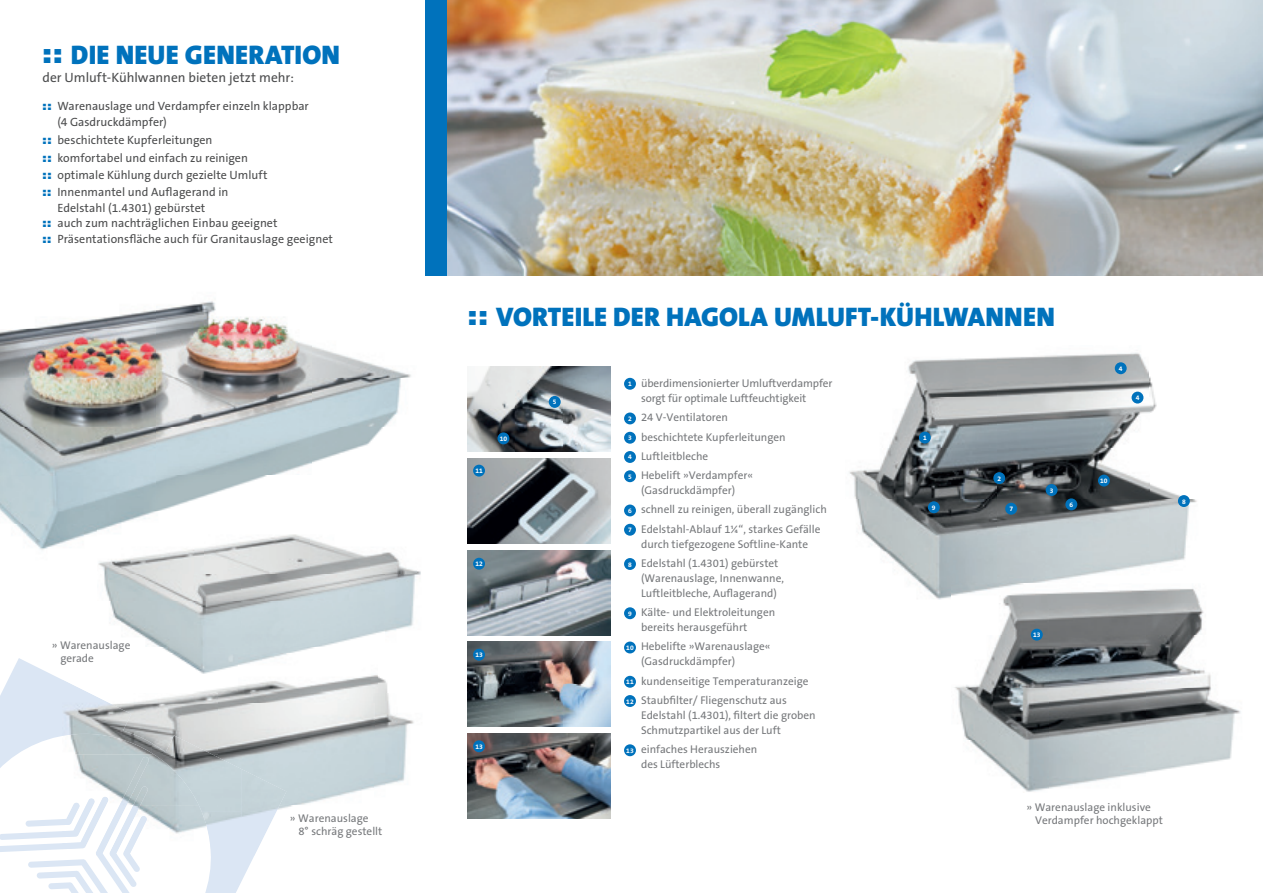
<style>
.page{position:relative;width:1263px;height:893px;background:#fff}
.page>*{position:absolute;margin:0;border:0;box-sizing:border-box;transform-origin:0 0}
.t1{font:900 27px "The Sans B9";letter-spacing:.01em;color:#0072bc}
.t2{font:13.5px "The Sans B5 Plain";color:#4b4c4d}
.t3{font:12px/17.9px "The Sans B5 Plain";letter-spacing:.005em;color:#4b4c4d}
.t4{font:11.25px/19.2px "The Sans B5 Plain";color:#76787b}
.t5{font:700 6.75px "The Sans B7";color:#fff}
.s1{font-family:"Univers"}
.s2{font-family:"Univers";font-weight:900;color:#0072bc}
.s3{font-family:"The Sans B7";font-weight:700;font-size:6.75px;color:#fff}
</style>
<div class="page">
<svg style="left:0;top:658px;width:254px;height:235px"></svg>
<img style="left:0;top:301px;width:411px;height:175px">
<img style="left:0;top:476px;width:156px;height:49px">
<img style="left:156px;top:476px;width:110px;height:35px">
<img style="left:16px;top:525px;width:82px;height:25px">
<img style="left:385px;top:571px;width:36px;height:61px">
<img style="left:104px;top:573px;width:281px;height:80px">
<img style="left:98px;top:511px;width:319px;height:62px">
<img style="left:62px;top:658px;width:156px;height:147px">
<img style="left:218px;top:693px;width:196px;height:112px">
<img style="left:62px;top:805px;width:140px;height:51px">
<img style="left:73px;top:757px;width:76px;height:49px">
<img style="left:62px;top:806px;width:85px;height:50px">
<img style="left:62px;top:680px;width:90px;height:73px">
<img style="left:152px;top:735px;width:90px;height:77px">
<img style="left:242px;top:769px;width:44px;height:87px">
<img style="left:202px;top:812px;width:40px;height:44px">
<img style="left:98px;top:653px;width:290px;height:40px">
<div style="left:624px;top:378px;width:12px;height:12px;background:#0072bc;border-radius:50%"></div>
<div style="left:624px;top:412px;width:12px;height:12px;background:#0072bc;border-radius:50%"></div>
<div style="left:624px;top:432px;width:12px;height:12px;background:#0072bc;border-radius:50%"></div>
<div style="left:624px;top:451px;width:12px;height:12px;background:#0072bc;border-radius:50%"></div>
<div style="left:624px;top:470px;width:12px;height:12px;background:#0072bc;border-radius:50%"></div>
<div style="left:624px;top:504px;width:12px;height:12px;background:#0072bc;border-radius:50%"></div>
<div style="left:624px;top:524px;width:12px;height:12px;background:#0072bc;border-radius:50%"></div>
<div style="left:624px;top:558px;width:12px;height:12px;background:#0072bc;border-radius:50%"></div>
<div style="left:624px;top:607px;width:12px;height:12px;background:#0072bc;border-radius:50%"></div>
<div style="left:624px;top:642px;width:12px;height:11px;background:#0072bc;border-radius:50%"></div>
<div style="left:624px;top:676px;width:12px;height:12px;background:#0072bc;border-radius:50%"></div>
<div style="left:624px;top:695px;width:12px;height:12px;background:#0072bc;border-radius:50%"></div>
<div style="left:624px;top:744px;width:12px;height:12px;background:#0072bc;border-radius:50%"></div>
<img style="left:468px;top:367px;width:143px;height:85px">
<div style="left:497px;top:432px;width:12px;height:12px;background:#0072bc;border-radius:50%"></div>
<div style="left:549px;top:396px;width:12px;height:12px;background:#0072bc;border-radius:50%"></div>
<img style="left:468px;top:458px;width:143px;height:86px">
<div style="left:473px;top:465px;width:12px;height:12px;background:#0072bc;border-radius:50%"></div>
<img style="left:468px;top:550px;width:143px;height:85px">
<div style="left:473px;top:558px;width:12px;height:12px;background:#0072bc;border-radius:50%"></div>
<img style="left:468px;top:733px;width:143px;height:85px">
<div style="left:473px;top:740px;width:12px;height:12px;background:#0072bc;border-radius:50%"></div>
<img style="left:468px;top:642px;width:143px;height:85px">
<div style="left:473px;top:649px;width:12px;height:12px;background:#0072bc;border-radius:50%"></div>
<img style="left:447px;top:0;width:816px;height:276px">
<div style="left:425px;top:0;width:21px;height:276px;background:#0072bc"></div>
<img style="left:849px;top:352px;width:300px;height:199px">
<img style="left:1149px;top:376px;width:48px;height:189px">
<img style="left:883px;top:551px;width:114px;height:49px">
<div style="left:919px;top:432px;width:12px;height:11px;background:#0072bc;border-radius:50%"></div>
<div style="left:993px;top:472px;width:12px;height:12px;background:#0072bc;border-radius:50%"></div>
<div style="left:928px;top:501px;width:12px;height:12px;background:#0072bc;border-radius:50%"></div>
<div style="left:1046px;top:484px;width:11px;height:12px;background:#0072bc;border-radius:50%"></div>
<div style="left:1131px;top:392px;width:12px;height:12px;background:#0072bc;border-radius:50%"></div>
<div style="left:1115px;top:362px;width:12px;height:12px;background:#0072bc;border-radius:50%"></div>
<div style="left:1065px;top:498px;width:12px;height:12px;background:#0072bc;border-radius:50%"></div>
<div style="left:1098px;top:475px;width:12px;height:11px;background:#0072bc;border-radius:50%"></div>
<div style="left:1005px;top:503px;width:12px;height:12px;background:#0072bc;border-radius:50%"></div>
<div style="left:1178px;top:495px;width:12px;height:12px;background:#0072bc;border-radius:50%"></div>
<img style="left:999px;top:603px;width:148px;height:33px">
<img style="left:1147px;top:603px;width:57px;height:33px">
<img style="left:954px;top:636px;width:287px;height:156px">
<img style="left:951px;top:584px;width:249px;height:19px">
<div style="left:1031px;top:629px;width:12px;height:12px;background:#0072bc;border-radius:50%"></div>
<h1 class="t1" style="left:43px;top:41px;width:299px"><span class="s1">::</span> DIE NEUE GENERATION</h1>
<p class="t2" style="left:43px;top:70px;width:253px">der Umluft-Kühlwannen bieten jetzt mehr:</p>
<p class="t3" style="left:57px;top:98px;width:253px;line-height:15.8px;text-indent:-15px"><span class="s2">::</span> Warenauslage und Verdampfer einzeln klappbar (4 Gasdruckdämpfer)</p>
<p class="t3" style="left:43px;top:131px;width:227px"><span class="s2">::</span> beschichtete Kupferleitungen<br><span class="s2">::</span> komfortabel und einfach zu reinigen<br><span class="s2">::</span> optimale Kühlung durch gezielte Umluft</p>
<p class="t3" style="left:43px;top:183px;width:187px"><span class="s2">::</span> Innenmantel und Auflagerand in</p>
<p class="t3" style="left:57px;top:199px;width:149px">Edelstahl (1.4301) gebürstet</p>
<p class="t3" style="left:43px;top:215px;width:237px"><span class="s2">::</span> auch zum nachträglichen Einbau geeignet</p>
<p class="t3" style="left:43px;top:230px;width:292px"><span class="s2">::</span> Präsentationsfläche auch für Granitauslage geeignet</p>
<p class="t4" style="left:60px;top:639px;width:72px;line-height:12.8px;text-indent:-9px">» Warenauslage gerade</p>
<p class="t4" style="left:298px;top:812px;width:85px;line-height:12.8px;text-indent:-9px">» Warenauslage<br>8° schräg gestellt</p>
<h1 class="t1" style="left:468px;top:302px;width:589px"><span class="s1">::</span> VORTEILE DER HAGOLA UMLUFT-KÜHLWANNEN</h1>
<p class="t5" style="left:475px;top:467px;width:9px">11</p>
<p class="t5" style="left:500px;top:435px;width:9px">10</p>
<p class="t5" style="left:475px;top:560px;width:9px">12</p>
<p class="t5" style="left:475px;top:651px;width:9px">13</p>
<p class="t5" style="left:475px;top:743px;width:9px">13</p>
<p class="t5" style="left:553px;top:398px;width:5px">5</p>
<p class="t4" style="left:641px;top:376px;width:193px;line-height:15px;text-indent:-13px"><span class="s3">1</span> überdimensionierter Umluftverdampfer sorgt für optimale Luftfeuchtigkeit</p>
<p class="t4" style="left:628px;top:408px;width:159px"><span class="s3">2</span> 24 V-Ventilatoren<br><span class="s3">3</span> beschichtete Kupferleitungen<br><span class="s3">4</span> Luftleitbleche<br><span class="s3">5</span> Hebelift »Verdampfer«</p>
<p class="t4" style="left:628px;top:481px;width:200px;text-indent:13px">(Gasdruckdämpfer)<br><span class="s3">6</span> schnell zu reinigen, überall zugänglich<br><span class="s3">7</span> Edelstahl-Ablauf 1¼“, starkes Gefälle</p>
<p class="t4" style="left:628px;top:535px;width:182px;text-indent:13px">durch tiefgezogene Softline-Kante<br><span class="s3">8</span> Edelstahl (1.4301) gebürstet</p>
<p class="t4" style="left:641px;top:571px;width:144px;line-height:15px">(Warenauslage, Innenwanne,<br>Luftleitbleche, Auflagerand)</p>
<p class="t4" style="left:641px;top:605px;width:136px;line-height:15px;text-indent:-13px"><span class="s3">9</span> Kälte- und Elektroleitungen bereits herausgeführt</p>
<p class="t4" style="left:641px;top:639px;width:131px;line-height:15px;text-indent:-15px"><span class="s3">10</span> Hebelifte »Warenauslage« (Gasdruckdämpfer)</p>
<p class="t4" style="left:626px;top:672px;width:184px"><span class="s3">11</span> kundenseitige Temperaturanzeige<br><span class="s3">12</span> Staubfilter/ Fliegenschutz aus</p>
<p class="t4" style="left:641px;top:708px;width:176px;line-height:15px">Edelstahl (1.4301), filtert die groben<br>Schmutzpartikel aus der Luft</p>
<p class="t4" style="left:641px;top:742px;width:118px;line-height:15px;text-indent:-15px"><span class="s3">13</span> einfaches Herausziehen des Lüfterblechs</p>
<p class="t5" style="left:923px;top:434px;width:5px">1</p>
<p class="t5" style="left:932px;top:504px;width:5px">9</p>
<p class="t5" style="left:997px;top:475px;width:5px">2</p>
<p class="t5" style="left:1009px;top:505px;width:5px">7</p>
<p class="t5" style="left:1050px;top:487px;width:5px">3</p>
<p class="t5" style="left:1069px;top:501px;width:5px">6</p>
<p class="t5" style="left:1033px;top:631px;width:9px">13</p>
<p class="t5" style="left:1119px;top:365px;width:5px">4</p>
<p class="t5" style="left:1136px;top:394px;width:5px">4</p>
<p class="t5" style="left:1100px;top:477px;width:9px">10</p>
<p class="t4" style="left:1035px;top:801px;width:129px;line-height:12.8px;text-indent:-9px">» Warenauslage inklusive<br>Verdampfer hochgeklappt</p>
<p class="t5" style="left:1182px;top:498px;width:5px">8</p>
</div>
